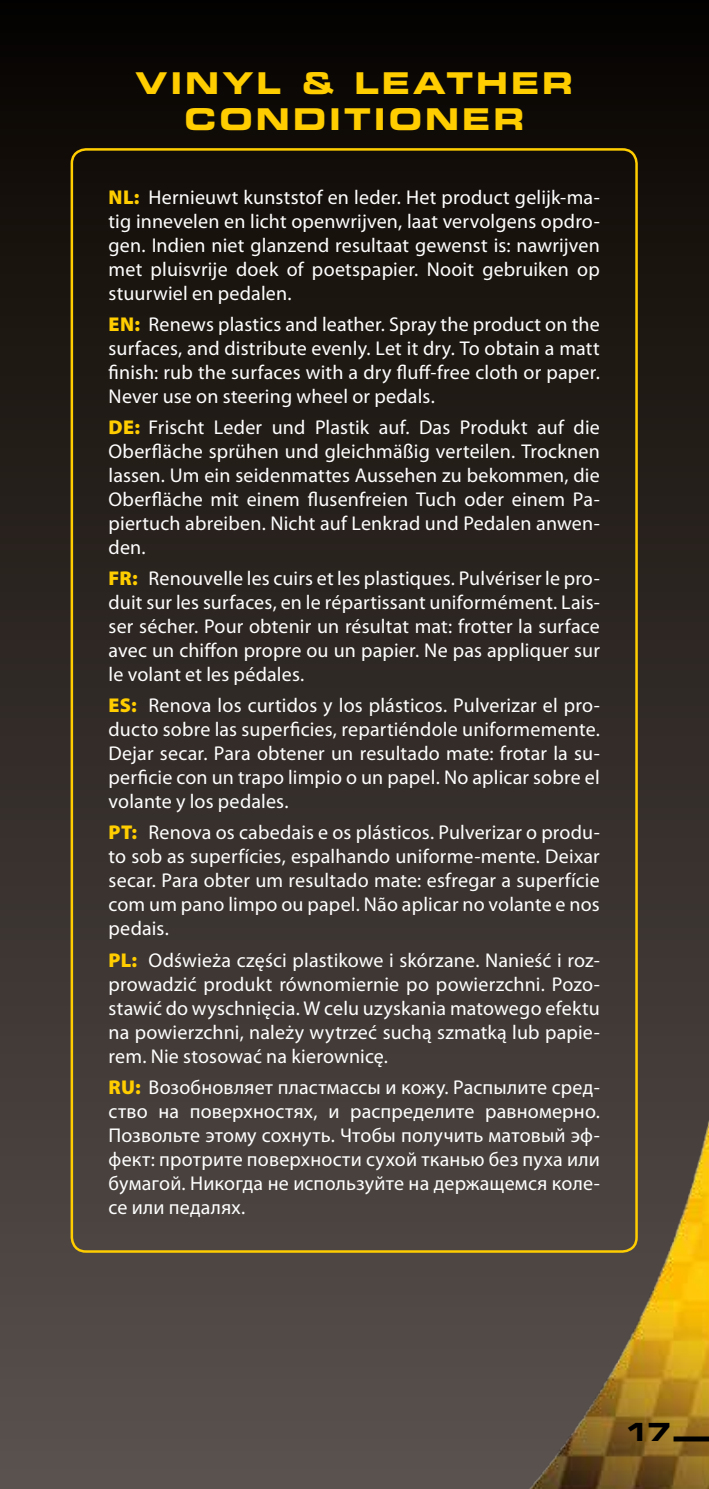
<style>
.page{position:relative;width:709px;height:1489px;background:#fff}
.page>*{position:absolute;margin:0;border:0;box-sizing:border-box;transform-origin:0 0}
.t1{font:30px/36px "Eurostile Bold Extended Two";color:#ffcd00}
.t2{font:25px "Eurostile Bold Extended Two";color:#000}
.t3{font:20px/24px "Myriad Pro";letter-spacing:.01em;color:#fff;text-align:justify}
.s1{font-weight:900;color:#ffcd00}
</style>
<div class="page">
<div style="left:0;top:0;width:709px;height:1488px;background:linear-gradient(to bottom,#0c0701,#5b534e)"></div>
<img style="left:498px;top:957px;width:211px;height:531px">
<div style="left:673px;top:1436px;width:36px;height:5px;background:#000"></div>
<h1 class="t1" style="left:184px;top:65px;width:202px;text-indent:-49px">VINYL &amp; LEATHER<br>CON</h1>
<h1 class="t1" style="left:293px;top:101px;width:65px">DITIONER</h1>
<p class="t3" style="left:109px;top:185px;width:493px"><span class="s1">NL:</span> Hernieuwt kunststof en leder. Het product gelijk-ma&shy;tig innevelen en licht openwrijven, laat vervolgens opdro&shy;gen. Indien niet glanzend resultaat gewenst is: nawrijven met pluisvrije doek of poetspapier. Nooit gebruiken op stuurwiel en pedalen.</p>
<p class="t3" style="left:109px;top:312px;width:493px"><span class="s1">EN:</span> Renews plastics and leather. Spray the product on the surfaces, and distribute evenly. Let it dry. To obtain a matt finish: rub the surfaces with a dry fluff-free cloth or paper.<br>Never use on steering wheel or pedals.</p>
<p class="t3" style="left:109px;top:415px;width:493px"><span class="s1">DE:</span> Frischt Leder und Plastik auf. Das Produkt auf die Oberfläche sprühen und gleichmäßig verteilen. Trocknen lassen. Um ein seidenmattes Aussehen zu bekommen, die Oberfläche mit einem flusenfreien Tuch oder einem Pa&shy;piertuch abreiben. Nicht auf Lenkrad und Pedalen anwen&shy;den.</p>
<p class="t3" style="left:109px;top:566px;width:493px"><span class="s1">FR:</span> Renouvelle les cuirs et les plastiques. Pulvériser le pro&shy;duit sur les surfaces, en le répartissant uniformément. Lais&shy;ser sécher. Pour obtenir un résultat mat: frotter la surface avec un chiffon propre ou un papier. Ne pas appliquer sur le volant et les pédales.</p>
<p class="t3" style="left:109px;top:694px;width:493px"><span class="s1">ES:</span> Renova los curtidos y los plásticos. Pulverizar el pro&shy;ducto sobre las superficies, repartiéndole uniformemente.<br>Dejar secar. Para obtener un resultado mate: frotar la su&shy;perficie con un trapo limpio o un papel. No aplicar sobre el volante y los pedales.</p>
<p class="t3" style="left:109px;top:821px;width:493px"><span class="s1">PT:</span> Renova os cabedais e os plásticos. Pulverizar o produ&shy;to sob as superfícies, espalhando uniforme-mente. Deixar secar. Para obter um resultado mate: esfregar a superfície com um pano limpo ou papel. Não aplicar no volante e nos pedais.</p>
<p class="t3" style="left:109px;top:948px;width:493px"><span class="s1">PL:</span> Odświeża części plastikowe i skórzane. Nanieść i roz&shy;prowadzić produkt równomiernie po powierzchni. Pozo&shy;stawić do wyschnięcia. W celu uzyskania matowego efektu na powierzchni, należy wytrzeć suchą szmatką lub papie&shy;rem. Nie stosować na kierownicę.</p>
<p class="t3" style="left:109px;top:1075px;width:493px"><span class="s1">RU:</span> Возобновляет пластмассы и кожу. Распылите сред&shy;ство на поверхностях, и распределите равномерно.<br>Позвольте этому сохнуть. Чтобы получить матовый эф&shy;фект: протрите поверхности сухой тканью без пуха или бумагой. Никогда не используйте на держащемся коле&shy;се или педалях.</p>
<p class="t2" style="left:624px;top:1414px;width:49px">17</p>
</div>
